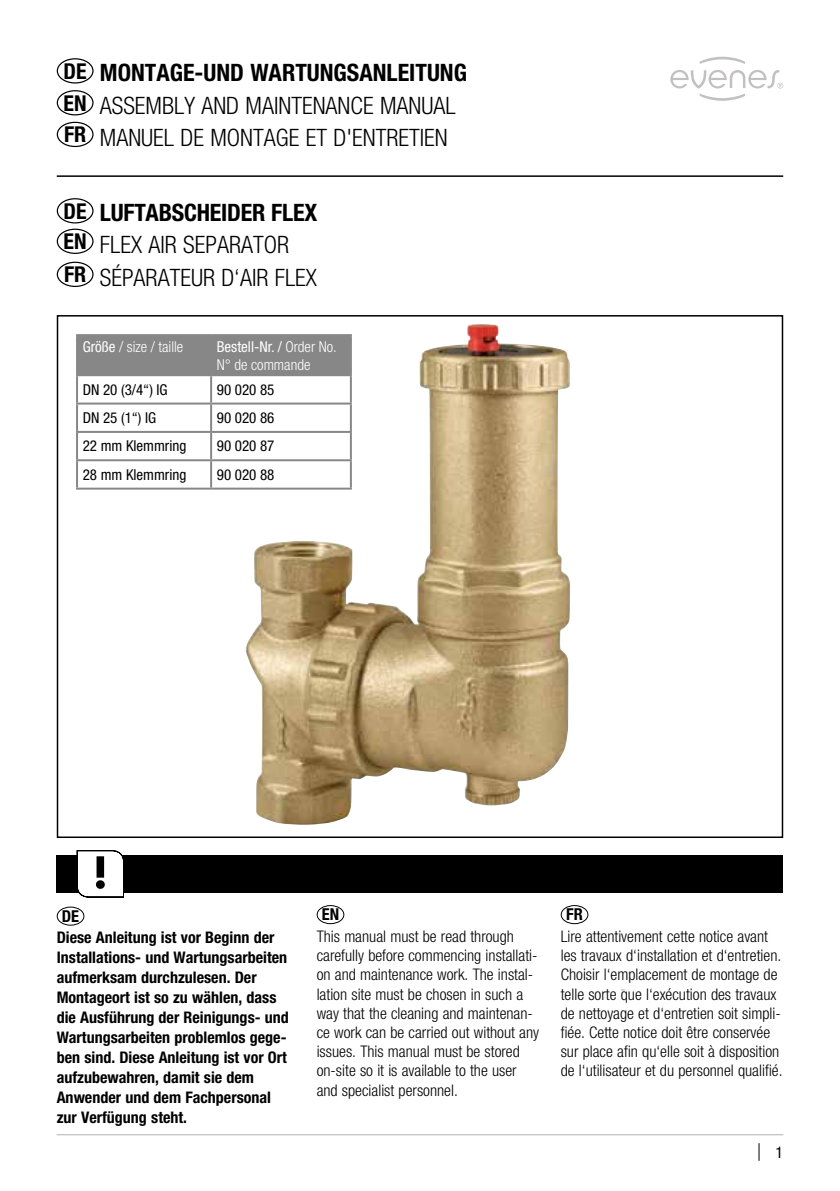
<style>
.page{position:relative;width:840px;height:1191px;background:#fff}
.page>*{position:absolute;margin:0;border:0;box-sizing:border-box;transform-origin:0 0}
.t1{font:300 condensed 24px "Helvetica Neue LT Pro";color:#000}
.t2{font:700 condensed 24px "Helvetica Neue LT Pro";color:#000}
.t3{font:700 condensed 16.4px "Helvetica Neue LT Pro";color:#000}
.t4{font:300 condensed 16px/19.2px "Helvetica Neue LT Pro";color:#000}
.t5{font:700 condensed 16px/20px "Helvetica Neue LT Pro";color:#000}
.t6{font:condensed 16px "Helvetica Neue LT Pro";color:#000}
.t7{font:condensed 15px "Helvetica Neue LT Pro";color:#000}
.t8{font:300 condensed 15px/18px "Helvetica Neue LT Pro";color:#fff}
.s1{font-size:21.8px}
.s2{font-weight:700;font-size:21.8px}
.s3{font-weight:400}
</style>
<div class="page">
<svg style="left:758px;top:1143px;width:1px;height:17px"></svg>
<svg style="left:699px;top:57px;width:45px;height:7px"></svg>
<svg style="left:670px;top:70px;width:112px;height:31px"></svg>
<hr style="left:57px;top:1134px;width:725px;height:1px;background:#b3b2b2">
<hr style="left:57px;top:175px;width:725px;height:2px;background:#000">
<img style="left:245px;top:324px;width:325px;height:501px">
<div style="left:57px;top:58px;width:36px;height:26px;border:1px solid #000;border-radius:50%"></div>
<div style="left:57px;top:198px;width:36px;height:25px;border:1px solid #000;border-radius:50%"></div>
<div style="left:78px;top:336px;width:271px;height:38px;background:#878787"></div>
<hr style="left:76px;top:376px;width:2px;height:26px;background:#878787">
<hr style="left:210px;top:376px;width:2px;height:26px;background:#878787">
<hr style="left:349px;top:376px;width:2px;height:26px;background:#878787">
<hr style="left:76px;top:402px;width:135px;height:2px;background:#878787">
<hr style="left:76px;top:404px;width:2px;height:27px;background:#878787">
<hr style="left:211px;top:402px;width:140px;height:2px;background:#878787">
<hr style="left:210px;top:404px;width:2px;height:27px;background:#878787">
<hr style="left:349px;top:404px;width:2px;height:27px;background:#878787">
<hr style="left:76px;top:431px;width:135px;height:2px;background:#878787">
<hr style="left:76px;top:433px;width:2px;height:26px;background:#878787">
<hr style="left:211px;top:431px;width:140px;height:2px;background:#878787">
<hr style="left:210px;top:433px;width:2px;height:26px;background:#878787">
<hr style="left:349px;top:433px;width:2px;height:26px;background:#878787">
<hr style="left:76px;top:459px;width:135px;height:2px;background:#878787">
<hr style="left:76px;top:461px;width:2px;height:26px;background:#878787">
<hr style="left:211px;top:459px;width:140px;height:2px;background:#878787">
<hr style="left:210px;top:461px;width:2px;height:26px;background:#878787">
<hr style="left:349px;top:461px;width:2px;height:26px;background:#878787">
<hr style="left:76px;top:487px;width:135px;height:2px;background:#878787">
<hr style="left:211px;top:487px;width:140px;height:2px;background:#878787">
<hr style="left:76px;top:334px;width:135px;height:2px;background:#878787">
<hr style="left:211px;top:334px;width:140px;height:2px;background:#878787">
<hr style="left:210px;top:336px;width:2px;height:38px;background:#878787">
<hr style="left:349px;top:336px;width:2px;height:38px;background:#878787">
<hr style="left:76px;top:374px;width:135px;height:2px;background:#878787">
<hr style="left:211px;top:374px;width:140px;height:2px;background:#878787">
<hr style="left:76px;top:336px;width:2px;height:38px;background:#878787">
<div style="left:57px;top:854px;width:725px;height:38px;background:#000"></div>
<div style="left:57px;top:906px;width:27px;height:19px;border:1px solid #000;border-radius:50%"></div>
<svg style="left:77px;top:850px;width:47px;height:47px"></svg>
<div style="left:57px;top:122px;width:36px;height:25px;border:1px solid #000;border-radius:50%"></div>
<div style="left:57px;top:262px;width:36px;height:25px;border:1px solid #000;border-radius:50%"></div>
<div style="left:560px;top:905px;width:28px;height:19px;border:1px solid #000;border-radius:50%"></div>
<div style="left:57px;top:90px;width:36px;height:25px;border:1px solid #000;border-radius:50%"></div>
<div style="left:57px;top:229px;width:36px;height:25px;border:1px solid #000;border-radius:50%"></div>
<div style="left:316px;top:905px;width:28px;height:19px;border:1px solid #000;border-radius:50%"></div>
<h1 class="t2" style="left:64px;top:58px;width:405px"><span class="s1">DE</span> MONTAGE-UND WARTUNGSANLEITUNG</h1>
<h1 class="t1" style="left:64px;top:92px;width:393px"><span class="s2">EN</span> ASSEMBLY AND MAINTENANCE MANUAL</h1>
<h1 class="t1" style="left:64px;top:123px;width:385px"><span class="s2">FR</span> MANUEL DE MONTAGE ET D'ENTRETIEN</h1>
<h1 class="t2" style="left:64px;top:198px;width:255px"><span class="s1">DE</span> LUFTABSCHEIDER FLEX</h1>
<h1 class="t1" style="left:64px;top:230px;width:227px"><span class="s2">EN</span> FLEX AIR SEPARATOR</h1>
<h1 class="t1" style="left:64px;top:263px;width:254px"><span class="s2">FR</span> SÉPARATEUR D‘AIR FLEX</h1>
<p class="t8" style="left:83px;top:337px;width:102px"><span class="s3">Größe</span> / size / taille</p>
<p class="t8" style="left:217px;top:337px;width:121px"><span class="s3">Bestell-Nr. /</span> Order No.<br>N° de commande</p>
<p class="t7" style="left:83px;top:380px;width:86px">DN 20 (3/4“) IG</p>
<p class="t7" style="left:217px;top:380px;width:59px">90 020 85</p>
<p class="t7" style="left:83px;top:409px;width:75px">DN 25 (1“) IG</p>
<p class="t7" style="left:217px;top:409px;width:59px">90 020 86</p>
<p class="t7" style="left:83px;top:437px;width:105px">22 mm Klemmring</p>
<p class="t7" style="left:217px;top:437px;width:59px">90 020 87</p>
<p class="t7" style="left:83px;top:466px;width:105px">28 mm Klemmring</p>
<p class="t7" style="left:217px;top:466px;width:59px">90 020 88</p>
<p class="t3" style="left:62px;top:906px;width:19px">DE</p>
<p class="t5" style="left:57px;top:927px;width:233px">Diese Anleitung ist vor Beginn der<br>Installations- und Wartungsarbeiten aufmerksam durchzulesen. Der<br>Montageort ist so zu wählen, dass die Ausführung der Reinigungs- und<br>Wartungsarbeiten problemlos gege&shy;ben sind. Diese Anleitung ist vor Ort aufzubewahren, damit sie dem<br>Anwender und dem Fachpersonal zur Verfügung steht.</p>
<p class="t3" style="left:321px;top:905px;width:19px">EN</p>
<p class="t4" style="left:316px;top:926px;width:224px">This manual must be read through carefully before commencing installati&shy;on and maintenance work. The instal&shy;lation site must be chosen in such a way that the cleaning and maintenan&shy;ce work can be carried out without any issues. This manual must be stored on-site so it is available to the user and specialist personnel.</p>
<p class="t3" style="left:566px;top:905px;width:18px">FR</p>
<p class="t4" style="left:560px;top:926px;width:223px">Lire attentivement cette notice avant les travaux d‘installation et d‘entretien.<br>Choisir l‘emplacement de montage de telle sorte que l‘exécution des travaux de nettoyage et d‘entretien soit simpli&shy;fiée. Cette notice doit être conservée sur place afin qu‘elle soit à disposition de l‘utilisateur et du personnel qualifié.</p>
<p class="t6" style="left:775px;top:1142px;width:9px">1</p>
</div>
